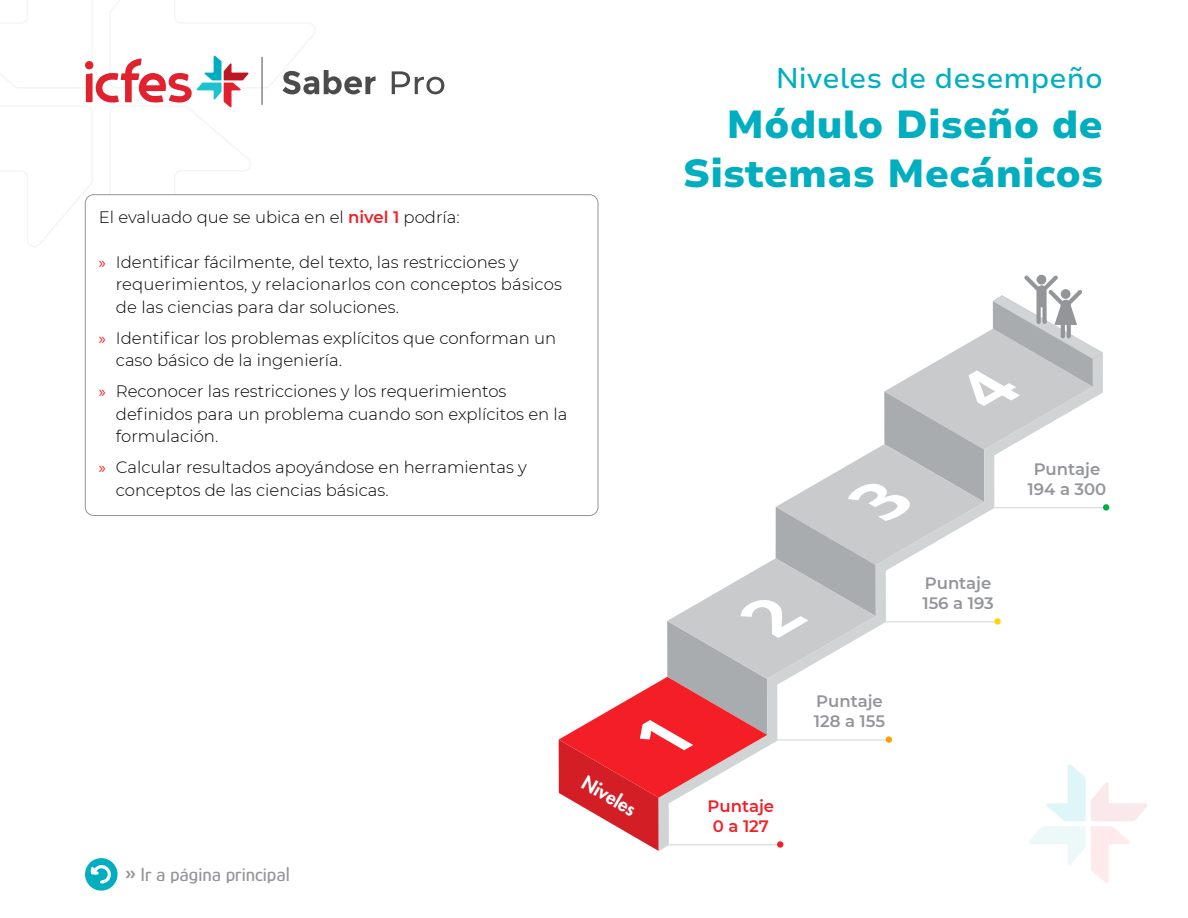
<style>
.page{position:relative;width:1188px;height:918px;background:#fff}
.page>*{position:absolute;margin:0;border:0;box-sizing:border-box;transform-origin:0 0}
.t1{font:900 39px/49.5px "Nunito Sans 7 pt";color:#00aec0;text-align:right}
.t2{font:500 28.5px "Nunito Sans 7 pt";color:#00aec0}
.t3{font:500 19.5px "Glory";color:#939599}
.t4{font:800 18.6px "Futura Std";color:#fff}
.Descriptores{font:300 16.5px/22.5px "Montserrat";color:#000}
.t5{font:600 16.5px/19.8px "Montserrat";color:#939599}
.t6{font:600 16.5px/19.8px "Montserrat";color:#f41e26;text-align:center}
.s1{font-weight:600;color:#f41e26}
.s2{font-family:"Myriad Pro";font-weight:400;color:#f41e26}
.s3{font-weight:700}
</style>
<div class="page">
<div style="left:85px;top:858px;width:33px;height:33px;background:#00aec0;border-radius:50%"></div>
<svg style="left:90px;top:865px;width:24px;height:20px"></svg>
<svg style="left:392px;top:71px;width:52px;height:23px"></svg>
<svg style="left:0;top:0;width:376px;height:312px"></svg>
<svg style="left:559px;top:275px;width:589px;height:608px"></svg>
<hr style="left:668px;top:844px;width:109px;height:1px;background:#d1d4d4">
<div style="left:777px;top:841px;width:6px;height:7px;background:#f41e26;border-radius:50%"></div>
<hr style="left:777px;top:740px;width:109px;height:1px;background:#d1d4d4">
<div style="left:886px;top:736px;width:6px;height:7px;background:#ff9e00;border-radius:50%"></div>
<hr style="left:886px;top:621px;width:108px;height:1px;background:#d1d4d4">
<svg style="left:994px;top:618px;width:7px;height:7px"></svg>
<hr style="left:994px;top:507px;width:109px;height:1px;background:#d1d4d4">
<div style="left:1103px;top:504px;width:6px;height:7px;background:#00af43;border-radius:50%"></div>
<div style="left:85px;top:195px;width:513px;height:321px;background:#fff;border-radius:9px"></div>
<p class="Descriptores" style="left:99px;top:205px;width:362px">El evaluado que se ubica en el <span class="s1">nivel 1</span> podría:</p>
<p class="Descriptores" style="left:116px;top:250px;width:448px;text-indent:-17px"><span class="s2">»</span> Identificar fácilmente, del texto, las restricciones y requerimientos, y relacionarlos con conceptos básicos de las ciencias para dar soluciones.</p>
<p class="Descriptores" style="left:116px;top:326px;width:442px;text-indent:-17px"><span class="s2">»</span> Identificar los problemas explícitos que conforman un caso básico de la ingeniería.</p>
<p class="Descriptores" style="left:116px;top:380px;width:453px;text-indent:-17px"><span class="s2">»</span> Reconocer las restricciones y los requerimientos definidos para un problema cuando son explícitos en la formulación.</p>
<p class="Descriptores" style="left:116px;top:456px;width:412px;text-indent:-17px"><span class="s2">»</span> Calcular resultados apoyándose en herramientas y conceptos de las ciencias básicas.</p>
<p class="t3" style="left:125px;top:862px;width:167px"><span class="s3">»</span> Ir a página principal</p>
<p class="t4" style="left:590px;top:771px;width:60px;rotate:30deg">Niveles</p>
<h2 class="t2" style="left:776px;top:58px;width:329px">Niveles de desempeño</h2>
<h1 class="t1" style="left:683px;top:98px;width:422px">Módulo Diseño de<br>Sistemas Mecánicos</h1>
<p class="t6" style="left:708px;top:796px;width:68px">Puntaje<br>0 a 127</p>
<p class="t5" style="left:814px;top:691px;width:73px">Puntaje<br>128 a 155</p>
<p class="t5" style="left:922px;top:573px;width:73px">Puntaje<br>156 a 193</p>
<p class="t5" style="left:1028px;top:459px;width:80px;text-align:center">Puntaje<br>194 a 300</p>
</div>
